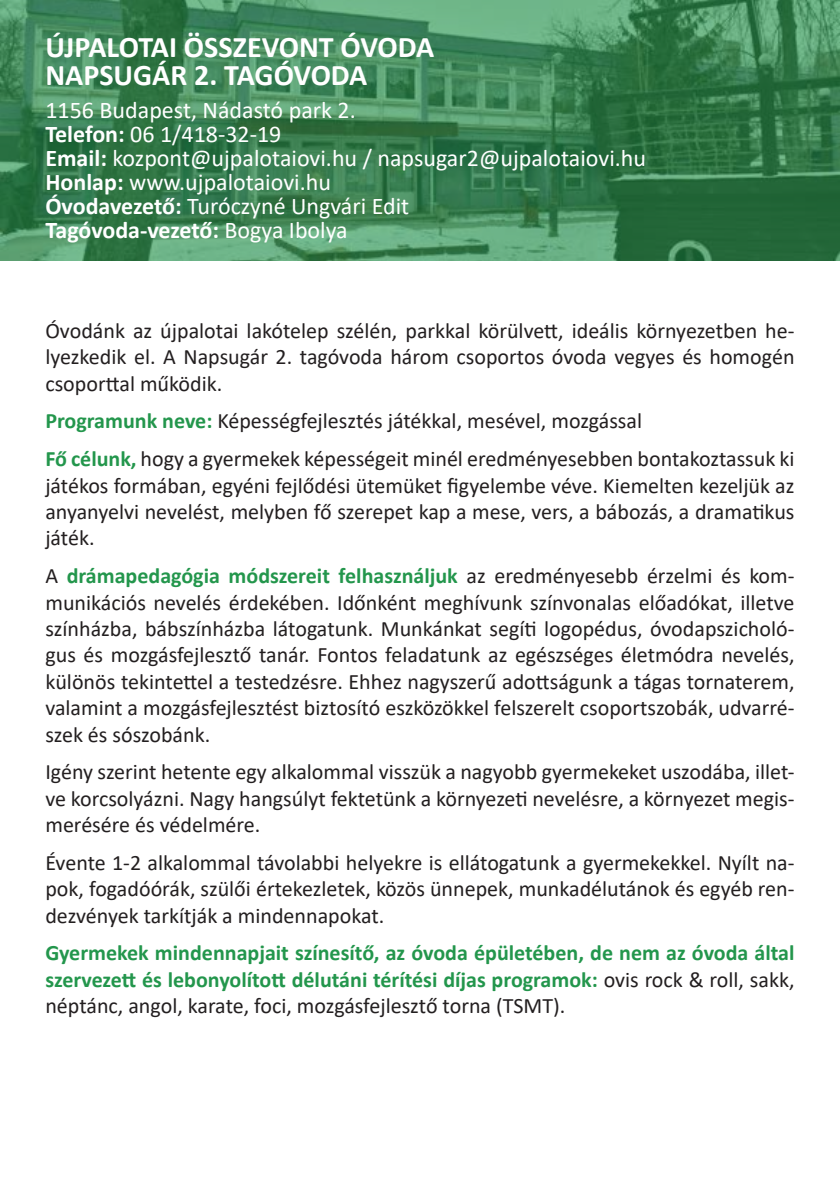
<style>
.page{position:relative;width:840px;height:1191px;background:#fff}
.page>*{position:absolute;margin:0;border:0;box-sizing:border-box;transform-origin:0 0}
.t1{font:700 30px/28px "Calibri";color:#fff}
.t2{font:24px/24px "Calibri";color:#fff}
.t3{font:22px/26.4px "Calibri";color:#231f20;text-align:justify}
.t4{font:700 22px/26.4px "Calibri";color:#23964c;text-align:justify}
.s1{font-weight:700}
.s2{font-weight:700;color:#23964c}
.s3{font-weight:400;color:#231f20}
</style>
<div class="page">
<svg style="left:0;top:0;width:839px;height:261px;background:#3d8355"></svg>
<h1 class="t1" style="left:45px;top:32px;width:390px">ÚJPALOTAI ÖSSZEVONT ÓVODA<br>NAPSUGÁR 2. TAGÓVODA</h1>
<p class="t2" style="left:45px;top:97px;width:602px">1156 Budapest, Nádastó park 2.<br><span class="s1">Telefon:</span> 06 1/418-32-19<br><span class="s1">Email:</span> kozpont@ujpalotaiovi.hu / napsugar2@ujpalotaiovi.hu <span class="s1">Honlap:</span> www.ujpalotaiovi.hu<br><span class="s1">Óvodavezető:</span> Turóczyné Ungvári Edit<br><span class="s1">Tagóvoda-vezető:</span> Bogya Ibolya</p>
<p class="t3" style="left:45px;top:317px;width:750px">Óvodánk az újpalotai lakótelep szélén, parkkal körülvett, ideális környezetben he&shy;lyezkedik el. A Napsugár 2. tagóvoda három csoportos óvoda vegyes és homogén csoporttal működik.</p>
<p class="t3" style="left:45px;top:401px;width:750px;line-height:37.8px"><span class="s2">Programunk neve:</span> Képességfejlesztés játékkal, mesével, mozgással<br><span class="s2">Fő célunk,</span> hogy a gyermekek képességeit minél eredményesebben bontakoztassuk ki</p>
<p class="t3" style="left:45px;top:471px;width:750px">játékos formában, egyéni fejlődési ütemüket figyelembe véve. Kiemelten kezeljük az anyanyelvi nevelést, melyben fő szerepet kap a mese, vers, a bábozás, a dramatikus játék.</p>
<p class="t3" style="left:45px;top:562px;width:750px">A <span class="s2">drámapedagógia módszereit felhasználjuk</span> az eredményesebb érzelmi és kom&shy;munikációs nevelés érdekében. Időnként meghívunk színvonalas előadókat, illetve színházba, bábszínházba látogatunk. Munkánkat segíti logopédus, óvodapszicholó&shy;gus és mozgásfejlesztő tanár. Fontos feladatunk az egészséges életmódra nevelés, különös tekintettel a testedzésre. Ehhez nagyszerű adottságunk a tágas tornaterem, valamint a mozgásfejlesztést biztosító eszközökkel felszerelt csoportszobák, udvarré&shy;szek és sószobánk.</p>
<p class="t3" style="left:45px;top:758px;width:750px">Igény szerint hetente egy alkalommal visszük a nagyobb gyermekeket uszodába, illet&shy;ve korcsolyázni. Nagy hangsúlyt fektetünk a környezeti nevelésre, a környezet megis&shy;merésére és védelmére.</p>
<p class="t3" style="left:45px;top:849px;width:750px">Évente 1-2 alkalommal távolabbi helyekre is ellátogatunk a gyermekekkel. Nyílt na&shy;pok, fogadóórák, szülői értekezletek, közös ünnepek, munkadélutánok és egyéb ren&shy;dezvények tarkítják a mindennapokat.</p>
<p class="t4" style="left:45px;top:939px;width:750px">Gyermekek mindennapjait színesítő, az óvoda épületében, de nem az óvoda által szervezett és lebonyolított délutáni térítési díjas programok: <span class="s3">ovis rock &amp; roll, sakk, néptánc, angol, karate, foci, mozgásfejlesztő torna (TSMT).</span></p>
</div>
